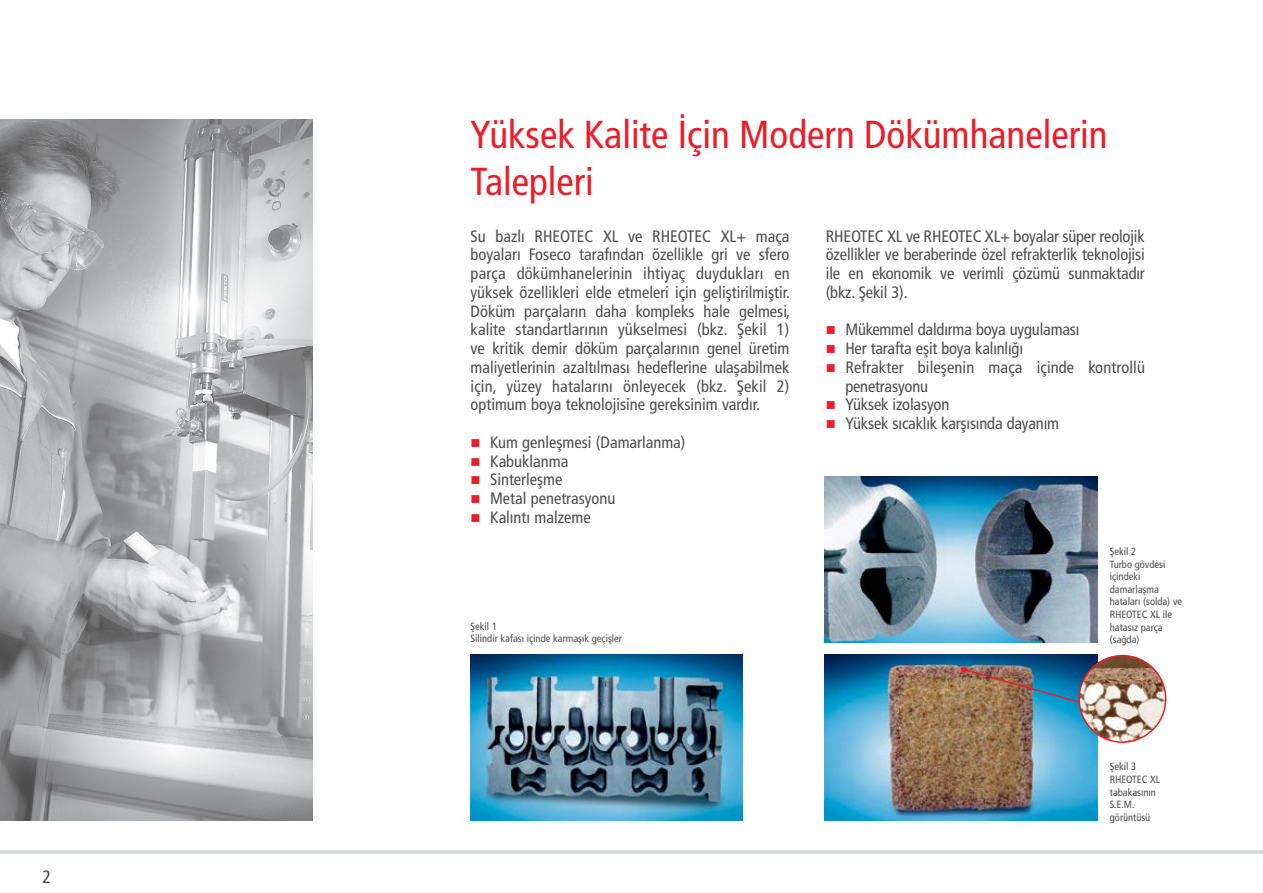
<style>
.page{position:relative;width:1263px;height:893px;background:#fff}
.page>*{position:absolute;margin:0;border:0;box-sizing:border-box;transform-origin:0 0}
.t1{font:condensed 39px/46.8px "Frutiger LT Pro";color:#ed1c28}
.t2{font:condensed 18px "Frutiger LT Pro";color:#4d4d4f}
.t3{font:condensed 16.5px/18.8px "Frutiger LT Pro";letter-spacing:-.01em;color:#4d4d4f;text-align:justify}
.t4{font:condensed 10.5px/12.6px "Frutiger LT Pro";color:#4d4d4f}
.s1{color:#ed1c28}
</style>
<div class="page">
<hr style="left:0;top:850px;width:1263px;height:3px;background:#d1d3d4">
<img style="left:0;top:119px;width:313px;height:702px">
<img style="left:471px;top:655px;width:272px;height:166px">
<img style="left:825px;top:476px;width:272px;height:166px">
<img style="left:825px;top:655px;width:272px;height:166px">
<img style="left:960px;top:666px;width:129px;height:40px">
<img style="left:1079px;top:656px;width:87px;height:86px;border-radius:43px">
<div style="left:1078px;top:655px;width:88px;height:88px;border:2px solid #ed1c28;border-radius:50%"></div>
<p class="t2" style="left:43px;top:866px;width:10px">2</p>
<h1 class="t1" style="left:471px;top:112px;width:638px">Yüksek Kalite İçin Modern Dökümhanelerin<br>Talepleri</h1>
<p class="t3" style="left:826px;top:227px;width:320px">RHEOTEC XL ve RHEOTEC XL+ boyalar süper reolojik özellikler ve beraberinde özel refrakterlik teknolojisi ile en ekonomik ve verimli çözümü sunmaktadır (bkz. Şekil 3).</p>
<p class="t3" style="left:826px;top:320px;width:255px"><span class="s1">■</span> Mükemmel daldırma boya uygulaması</p>
<p class="t3" style="left:826px;top:339px;width:199px"><span class="s1">■</span> Her tarafta eşit boya kalınlığı</p>
<p class="t3" style="left:845px;top:358px;width:301px;text-indent:-19px"><span class="s1">■</span> Refrakter bileşenin maça içinde kontrollü penetrasyonu</p>
<p class="t3" style="left:826px;top:395px;width:125px"><span class="s1">■</span> Yüksek izolasyon</p>
<p class="t3" style="left:826px;top:414px;width:235px"><span class="s1">■</span> Yüksek sıcaklık karşısında dayanım</p>
<p class="t3" style="left:471px;top:227px;width:321px">Su bazlı RHEOTEC XL ve RHEOTEC XL+ maça boyaları Foseco tarafından özellikle gri ve sfero parça dökümhanelerinin ihtiyaç duydukları en yüksek özellikleri elde etmeleri için geliştirilmiştir.<br>Döküm parçaların daha kompleks hale gelmesi, kalite standartlarının yükselmesi (bkz. Şekil 1) ve kritik demir döküm parçalarının genel üretim maliyetlerinin azaltılması hedeflerine ulaşabilmek için, yüzey hatalarını önleyecek (bkz. Şekil 2) optimum boya teknolojisine gereksinim vardır.</p>
<p class="t3" style="left:471px;top:433px;width:216px"><span class="s1">■</span> Kum genleşmesi (Damarlanma)</p>
<p class="t3" style="left:471px;top:452px;width:99px"><span class="s1">■</span> Kabuklanma</p>
<p class="t3" style="left:471px;top:470px;width:93px"><span class="s1">■</span> Sinterleşme</p>
<p class="t3" style="left:471px;top:489px;width:146px"><span class="s1">■</span> Metal penetrasyonu</p>
<p class="t3" style="left:471px;top:508px;width:122px"><span class="s1">■</span> Kalıntı malzeme</p>
<p class="t4" style="left:471px;top:620px;width:153px">Şekil 1<br>Silindir kafası içinde karmaşık geçişler</p>
<p class="t4" style="left:1110px;top:545px;width:74px">Şekil 2<br>Turbo gövdesi içindeki damarlaşma hataları (solda) ve<br>RHEOTEC XL ile hatasız parça (sağda)</p>
<p class="t4" style="left:1110px;top:760px;width:52px">Şekil 3<br>RHEOTEC XL tabakasının<br>S.E.M. görüntüsü</p>
</div>
